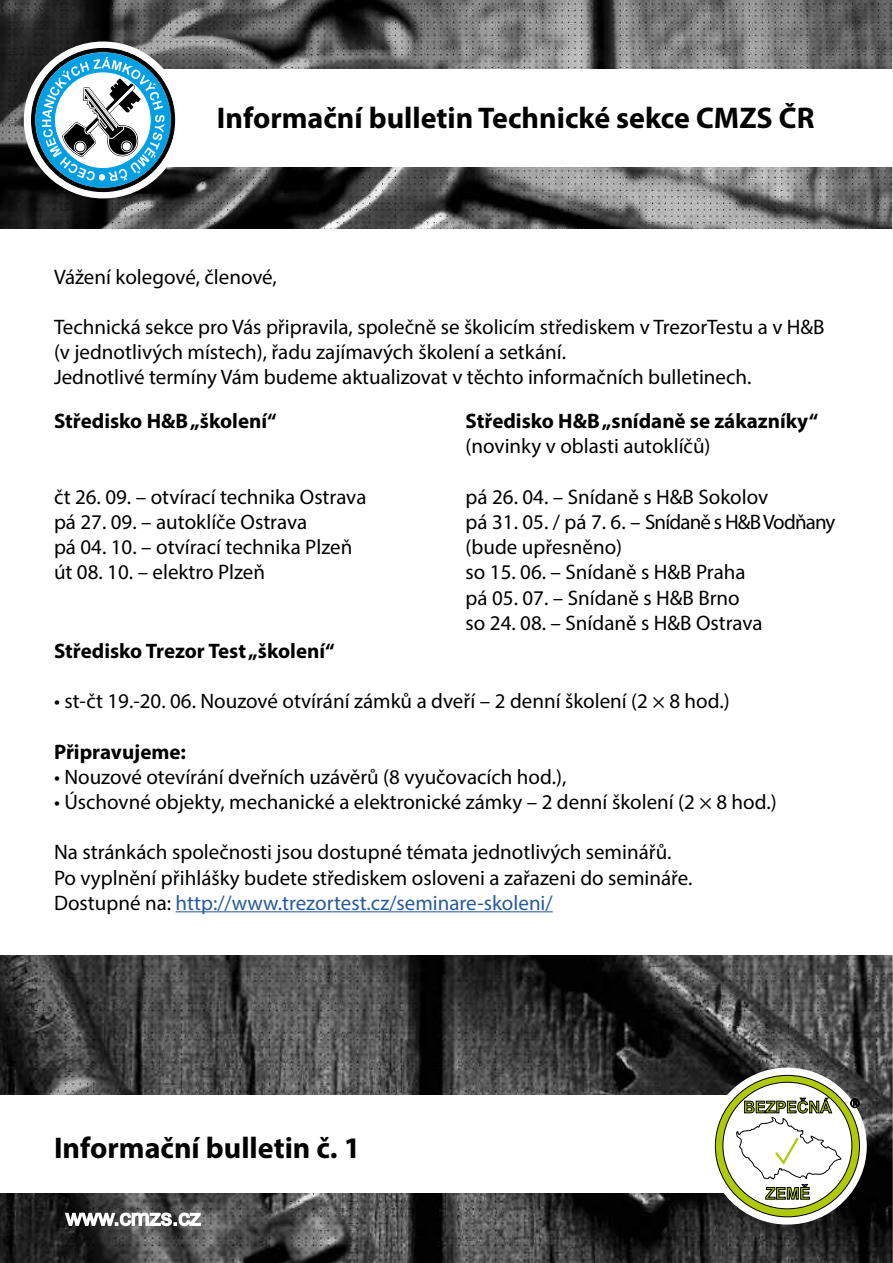
<style>
.page{position:relative;width:893px;height:1263px;background:#fff}
.page>*{position:absolute;margin:0;border:0;box-sizing:border-box;transform-origin:0 0}
.t1{font:700 30px "Myriad Pro";color:#000}
.t2{font:21px/25.2px "Myriad Pro";color:#000}
.t3{font:700 21px/25.2px "Myriad Pro";color:#000}
.t4{font:21px "Myriad Pro";color:#275b9b}
.t5{font:21px "Myriad Pro";letter-spacing:-.04em;color:#000}
.s1{font-weight:400}
.s2{color:#000}
</style>
<div class="page">
<img style="left:0;top:0;width:892px;height:229px">
<img style="left:0;top:955px;width:893px;height:308px">
<svg style="left:64px;top:1210px;width:138px;height:24px"></svg>
<div style="left:0;top:1095px;width:825px;height:98px;background:#fff"></div>
<div style="left:708px;top:1068px;width:159px;height:156px;background:#fff;border-radius:50%"></div>
<svg style="left:715px;top:1075px;width:145px;height:142px"></svg>
<div style="left:91px;top:69px;width:802px;height:98px;background:#fff"></div>
<div style="left:24px;top:42px;width:159px;height:156px;background:#fff;border-radius:50%"></div>
<svg style="left:31px;top:48px;width:144px;height:144px"></svg>
<div style="left:122px;top:141px;width:10px;height:10px;border:1px solid #000;border-radius:50%"></div>
<hr style="left:176px;top:911px;width:377px;height:1px;background:#275b9b">
<p class="t1" style="left:217px;top:99px;width:599px">Informační bulletin Technické sekce CMZS ČR</p>
<p class="t2" style="left:54px;top:264px;width:224px">Vážení kolegové, členové,</p>
<p class="t2" style="left:54px;top:314px;width:772px">Technická sekce pro Vás připravila, společně se školicím střediskem v TrezorTestu a v H&amp;B (v jednotlivých místech), řadu zajímavých školení a setkání.</p>
<p class="t2" style="left:54px;top:364px;width:699px">Jednotlivé termíny Vám budeme aktualizovat v těchto informačních bulletinech.</p>
<p class="t3" style="left:54px;top:408px;width:224px">Středisko H&amp;B „školení“</p>
<p class="t2" style="left:54px;top:484px;width:314px">čt 26. 09. – otvírací technika Ostrava</p>
<p class="t2" style="left:54px;top:509px;width:255px">pá 27. 09. – autoklíče Ostrava</p>
<p class="t2" style="left:54px;top:534px;width:300px">pá 04. 10. – otvírací technika Plzeň</p>
<p class="t2" style="left:54px;top:559px;width:213px">út 08. 10. – elektro Plzeň</p>
<p class="t3" style="left:466px;top:408px;width:354px">Středisko H&amp;B „snídaně se zákazníky“ <span class="s1">(novinky v oblasti autoklíčů)</span></p>
<p class="t2" style="left:466px;top:484px;width:304px">pá 26. 04. – Snídaně s H&amp;B Sokolov</p>
<p class="t5" style="left:466px;top:509px;width:371px">pá 31. 05. / pá 7. 6. – Snídaně s H&amp;B Vodňany</p>
<p class="t2" style="left:466px;top:534px;width:158px">(bude upřesněno)</p>
<p class="t2" style="left:466px;top:559px;width:281px">so 15. 06. – Snídaně s H&amp;B Praha</p>
<p class="t2" style="left:466px;top:585px;width:276px">pá 05. 07. – Snídaně s H&amp;B Brno</p>
<p class="t2" style="left:466px;top:610px;width:299px">so 24. 08. – Snídaně s H&amp;B Ostrava</p>
<p class="t3" style="left:54px;top:637px;width:282px">Středisko Trezor Test „školení“</p>
<p class="t2" style="left:54px;top:688px;width:677px">• st-čt 19.-20. 06. Nouzové otvírání zámků a dveří – 2 denní školení (2 × 8 hod.)</p>
<p class="t3" style="left:54px;top:738px;width:134px">Připravujeme:</p>
<p class="t2" style="left:54px;top:764px;width:514px">• Nouzové otevírání dveřních uzávěrů (8 vyučovacích hod.),</p>
<p class="t2" style="left:54px;top:789px;width:724px">• Úschovné objekty, mechanické a elektronické zámky – 2 denní školení (2 × 8 hod.)</p>
<p class="t2" style="left:54px;top:839px;width:619px">Na stránkách společnosti jsou dostupné témata jednotlivých seminářů.</p>
<p class="t2" style="left:54px;top:864px;width:640px">Po vyplnění přihlášky budete střediskem osloveni a zařazeni do semináře.</p>
<p class="t4" style="left:54px;top:890px;width:500px"><span class="s2">Dostupné na:</span> http://www.trezortest.cz/seminare-skoleni/</p>
<p class="t1" style="left:54px;top:1129px;width:308px">Informační bulletin č. 1</p>
</div>
